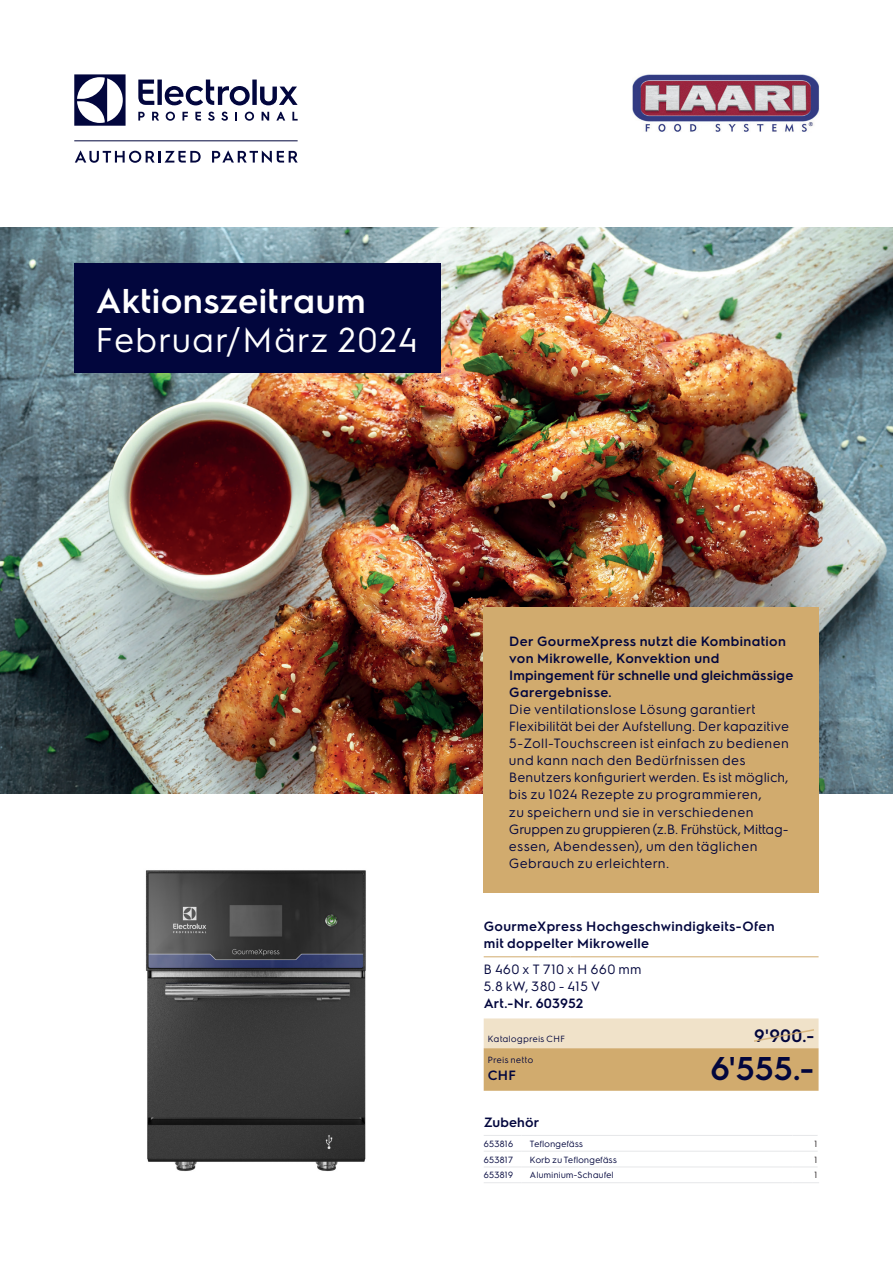
<style>
.page{position:relative;width:893px;height:1263px;background:#fff}
.page>*{position:absolute;margin:0;border:0;box-sizing:border-box;transform-origin:0 0}
.t1{font:34.5px "Electrolux Sans";letter-spacing:.03em;color:#fff}
.t2{font:600 34.5px "Electrolux Sans";letter-spacing:.01em;color:#fff}
.t3{font:600 33px "Electrolux Sans";color:#02063d}
.t4{font:600 18px "Electrolux Sans";color:#02063d}
.t5{font:13.5px/17px "Electrolux Sans";letter-spacing:.025em;color:#02063d}
.t6{font:600 13.5px/17px "Electrolux Sans";letter-spacing:.025em;color:#02063d}
.t7{font:600 13.5px "Electrolux Sans";letter-spacing:.005em;color:#02063d}
.t8{font:9px "Electrolux Sans";letter-spacing:.01em;color:#02063d}
.t9{font:9px "Electrolux Sans";letter-spacing:.03em;color:#02063d}
.t10{font:9px "Electrolux Sans";color:#231f20}
</style>
<div class="page">
<img style="left:0;top:227px;width:893px;height:566px">
<svg style="left:74px;top:74px;width:52px;height:52px"></svg>
<svg style="left:138px;top:80px;width:160px;height:25px"></svg>
<svg style="left:292px;top:112px;width:6px;height:9px"></svg>
<svg style="left:245px;top:112px;width:9px;height:9px"></svg>
<svg style="left:235px;top:112px;width:2px;height:9px"></svg>
<svg style="left:221px;top:112px;width:7px;height:9px"></svg>
<svg style="left:208px;top:112px;width:7px;height:9px"></svg>
<svg style="left:195px;top:112px;width:6px;height:9px"></svg>
<svg style="left:182px;top:112px;width:6px;height:9px"></svg>
<svg style="left:166px;top:112px;width:9px;height:9px"></svg>
<svg style="left:152px;top:112px;width:7px;height:9px"></svg>
<svg style="left:138px;top:112px;width:7px;height:9px"></svg>
<svg style="left:276px;top:112px;width:9px;height:9px"></svg>
<svg style="left:262px;top:112px;width:7px;height:9px"></svg>
<hr style="left:74px;top:140px;width:224px;height:1px;background:#02063d">
<svg style="left:75px;top:150px;width:126px;height:13px"></svg>
<svg style="left:212px;top:150px;width:86px;height:13px"></svg>
<img style="left:632px;top:74px;width:187px;height:58px">
<hr style="left:484px;top:956px;width:55px;height:1px;background:#d1ab6e">
<hr style="left:539px;top:956px;width:32px;height:1px;background:#d1ab6e">
<hr style="left:571px;top:956px;width:248px;height:1px;background:#d1ab6e">
<svg style="left:484px;top:1018px;width:335px;height:73px;background:#dec294"></svg>
<img style="left:145px;top:870px;width:221px;height:302px">
<div style="left:74px;top:264px;width:367px;height:109px;background:#02063d"></div>
<svg style="left:792px;top:1135px;width:27px;height:48px"></svg>
<hr style="left:484px;top:1135px;width:37px;height:1px;background:#e6e7e9">
<hr style="left:521px;top:1135px;width:271px;height:1px;background:#e6e7e9">
<hr style="left:484px;top:1151px;width:37px;height:1px;background:#e6e7e9">
<hr style="left:521px;top:1151px;width:271px;height:1px;background:#e6e7e9">
<hr style="left:484px;top:1166px;width:37px;height:1px;background:#e6e7e9">
<hr style="left:521px;top:1166px;width:271px;height:1px;background:#e6e7e9">
<hr style="left:484px;top:1182px;width:37px;height:1px;background:#e6e7e9">
<hr style="left:521px;top:1182px;width:271px;height:1px;background:#e6e7e9">
<div style="left:484px;top:607px;width:335px;height:286px;background:#d1ab6e"></div>
<h1 class="t2" style="left:96px;top:276px;width:272px">Aktionszeitraum</h1>
<h1 class="t1" style="left:96px;top:315px;width:325px">Februar/März 2024</h1>
<p class="t6" style="left:509px;top:632px;width:286px">Der GourmeXpress nutzt die Kombination von Mikrowelle, Konvektion und Impingement für schnelle und gleichmässige Garergebnisse.</p>
<p class="t5" style="left:509px;top:700px;width:282px">Die ventilationslose Lösung garantiert Flexibilität bei der Aufstellung. Der kapazitive 5-Zoll-Touchscreen ist einfach zu bedienen und kann nach den Bedürfnissen des Benutzers konfiguriert werden. Es ist möglich, bis zu 1024 Rezepte zu programmieren,<br>zu speichern und sie in verschiedenen Gruppen zu gruppieren (z.B. Frühstück, Mittag&shy;essen, Abendessen), um den täglichen Gebrauch zu erleichtern.</p>
<p class="t6" style="left:484px;top:917px;width:293px">GourmeXpress Hochgeschwindigkeits-Ofen mit doppelter Mikrowelle</p>
<p class="t5" style="left:484px;top:960px;width:160px">B 460 x T 710 x H 660 mm<br>5.8 kW, 380 - 415 V</p>
<p class="t7" style="left:484px;top:994px;width:101px">Art.-Nr. 603952</p>
<p class="t9" style="left:488px;top:1032px;width:79px">Katalogpreis CHF</p>
<h3 class="t4" style="left:754px;top:1023px;width:62px">9'900.-</h3>
<p class="t8" style="left:488px;top:1054px;width:47px">Preis netto</p>
<p class="t6" style="left:488px;top:1066px;width:30px">CHF</p>
<h2 class="t3" style="left:711px;top:1045px;width:105px">6'555.-</h2>
<p class="t7" style="left:484px;top:1113px;width:57px">Zubehör</p>
<p class="t8" style="left:484px;top:1137px;width:31px">653816</p>
<p class="t8" style="left:530px;top:1137px;width:55px">Teflongefäss</p>
<p class="t10" style="left:814px;top:1137px;width:5px">1</p>
<p class="t8" style="left:484px;top:1153px;width:31px">653817</p>
<p class="t8" style="left:530px;top:1153px;width:89px">Korb zu Teflongefäss</p>
<p class="t10" style="left:814px;top:1153px;width:5px">1</p>
<p class="t8" style="left:484px;top:1169px;width:31px">653819</p>
<p class="t8" style="left:530px;top:1169px;width:85px">Aluminium-Schaufel</p>
<p class="t10" style="left:814px;top:1169px;width:5px">1</p>
</div>
